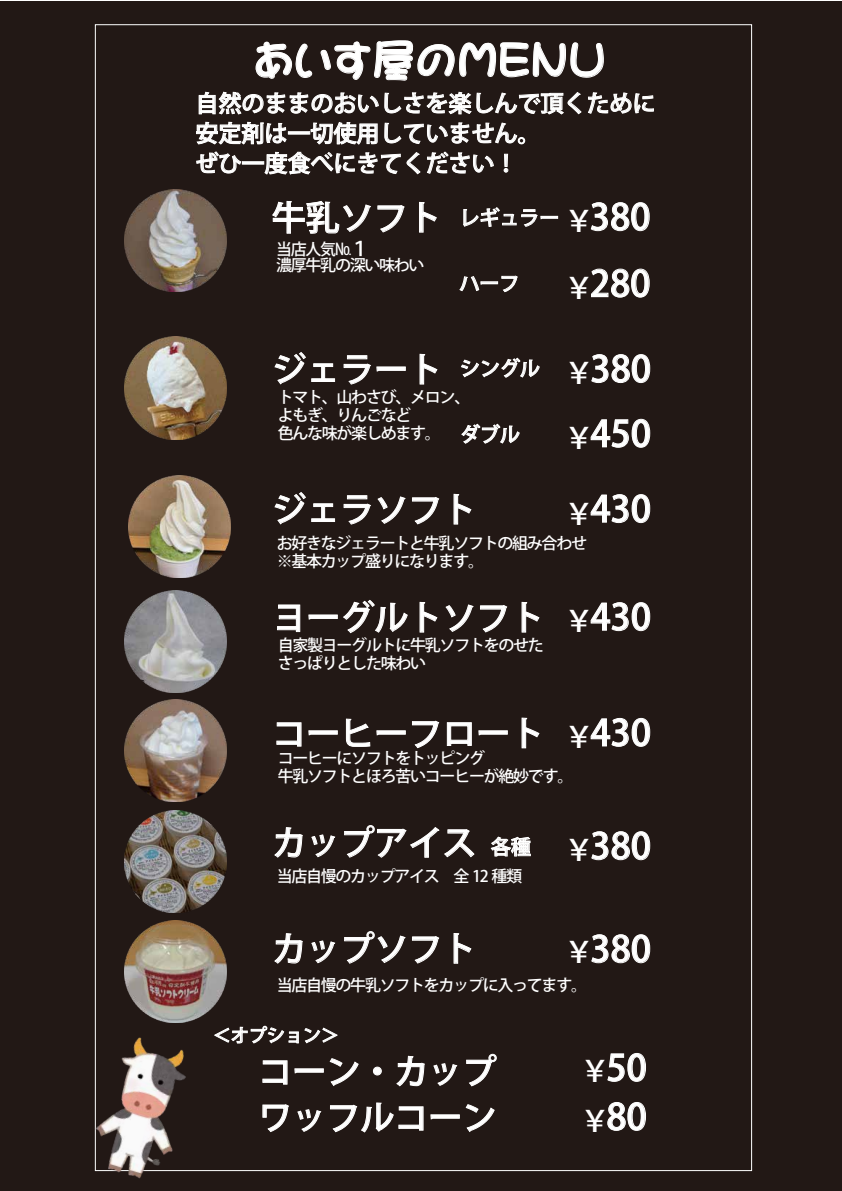
<style>
.page{position:relative;width:842px;height:1191px;background:#fff}
.page>*{position:absolute;margin:0;border:0;box-sizing:border-box;transform-origin:0 0}
.t1{font:43px "Pop 5 EGP4 Heavy SJIS";color:#fff}
.t2{font:500 36px/64.7px "Koz Go Pr 6 N";color:#fff}
.t3{font:500 34px/46px "Koz Go Pr 6 N";color:#fff}
.t4{font:500 30px/65px "Koz Go Pr 6 N";color:#fff}
.t5{font:500 23px/30px "Koz Go Pr 6 N";color:#fff}
.t6{font:500 20px "Koz Go Pr 6 N";color:#fff}
.t7{font:500 18px "Koz Go Pr 6 N";color:#fff}
.t8{font:500 16px/18px "Koz Go Pr 6 N";letter-spacing:-.08em;color:#fff}
.s1{font-size:20px}
.s2{font-size:36px}
</style>
<div class="page">
<div style="left:0;top:1px;width:842px;height:1190px;background:#221815"></div>
<img style="left:125px;top:810px;width:102px;height:102px">
<img style="left:125px;top:920px;width:102px;height:102px">
<img style="left:125px;top:699px;width:102px;height:102px">
<img style="left:125px;top:590px;width:102px;height:102px">
<img style="left:129px;top:476px;width:102px;height:102px">
<img style="left:125px;top:337px;width:102px;height:102px">
<img style="left:125px;top:189px;width:102px;height:102px">
<svg style="left:272px;top:200px;width:133px;height:34px"></svg>
<svg style="left:419px;top:201px;width:18px;height:32px"></svg>
<svg style="left:590px;top:202px;width:60px;height:30px"></svg>
<svg style="left:463px;top:207px;width:96px;height:20px"></svg>
<svg style="left:459px;top:275px;width:59px;height:18px"></svg>
<svg style="left:591px;top:268px;width:59px;height:30px"></svg>
<svg style="left:274px;top:352px;width:62px;height:33px"></svg>
<svg style="left:343px;top:355px;width:63px;height:30px"></svg>
<svg style="left:419px;top:353px;width:19px;height:32px"></svg>
<svg style="left:461px;top:357px;width:79px;height:21px"></svg>
<svg style="left:461px;top:423px;width:59px;height:21px"></svg>
<svg style="left:591px;top:354px;width:60px;height:29px"></svg>
<svg style="left:590px;top:418px;width:61px;height:30px"></svg>
<svg style="left:274px;top:492px;width:62px;height:33px"></svg>
<svg style="left:343px;top:495px;width:97px;height:30px"></svg>
<svg style="left:453px;top:493px;width:19px;height:32px"></svg>
<svg style="left:590px;top:494px;width:61px;height:29px"></svg>
<svg style="left:277px;top:604px;width:24px;height:28px"></svg>
<svg style="left:308px;top:599px;width:100px;height:35px"></svg>
<svg style="left:419px;top:601px;width:19px;height:32px"></svg>
<svg style="left:445px;top:604px;width:63px;height:29px"></svg>
<svg style="left:521px;top:601px;width:19px;height:32px"></svg>
<svg style="left:590px;top:602px;width:61px;height:29px"></svg>
<svg style="left:276px;top:722px;width:26px;height:25px"></svg>
<svg style="left:308px;top:730px;width:30px;height:6px"></svg>
<svg style="left:345px;top:718px;width:95px;height:31px"></svg>
<svg style="left:446px;top:722px;width:26px;height:24px"></svg>
<svg style="left:478px;top:730px;width:30px;height:6px"></svg>
<svg style="left:521px;top:717px;width:19px;height:32px"></svg>
<svg style="left:590px;top:717px;width:61px;height:30px"></svg>
<svg style="left:274px;top:827px;width:29px;height:31px"></svg>
<svg style="left:311px;top:834px;width:25px;height:24px"></svg>
<svg style="left:344px;top:825px;width:131px;height:33px"></svg>
<svg style="left:591px;top:831px;width:60px;height:29px"></svg>
<svg style="left:490px;top:836px;width:41px;height:21px"></svg>
<svg style="left:274px;top:933px;width:29px;height:31px"></svg>
<svg style="left:311px;top:940px;width:25px;height:24px"></svg>
<svg style="left:344px;top:931px;width:96px;height:33px"></svg>
<svg style="left:453px;top:933px;width:19px;height:31px"></svg>
<svg style="left:591px;top:934px;width:60px;height:29px"></svg>
<svg style="left:224px;top:1025px;width:273px;height:147px"></svg>
<svg style="left:607px;top:1053px;width:39px;height:29px"></svg>
<svg style="left:607px;top:1102px;width:39px;height:29px"></svg>
<img style="left:94px;top:1023px;width:130px;height:156px">
<svg style="left:196px;top:40px;width:458px;height:135px"></svg>
<h1 class="t1" style="left:253px;top:39px;width:354px">あいす屋のＭＥＮＵ</h1>
<h3 class="t5" style="left:196px;top:89px;width:461px">自然のままのおいしさを楽しんで頂くために安定剤は一切使用していません。<br>ぜひ一度食べにきてください！</h3>
<h3 class="t3" style="left:272px;top:195px;width:380px">牛乳ソフト <span class="s1">レギュラー</span> <span class="s2">380</span></h3>
<p class="t8" style="left:276px;top:241px;width:150px;line-height:16px">当店人気№<span class="s1">１<br></span>濃厚牛乳の深い味わい</p>
<p class="t6" style="left:459px;top:272px;width:61px">ハーフ</p>
<h2 class="t2" style="left:590px;top:252px;width:62px">280</h2>
<h3 class="t4" style="left:564px;top:189px;width:31px">￥</h3>
<h3 class="t4" style="left:564px;top:256px;width:31px">￥</h3>
<h3 class="t3" style="left:272px;top:347px;width:269px">ジェラート <sup>シングル</sup></h3>
<p class="t6" style="left:460px;top:423px;width:61px">ダブル</p>
<p class="t8" style="left:278px;top:388px;width:194px">トマト、山わさび、メロン、よもぎ、りんごなど<br>色んな味が楽しめます。</p>
<h2 class="t2" style="left:590px;top:337px;width:62px">380<br>450</h2>
<h3 class="t4" style="left:564px;top:341px;width:31px">￥￥</h3>
<h3 class="t3" style="left:272px;top:487px;width:205px">ジェラソフト</h3>
<h2 class="t2" style="left:590px;top:477px;width:62px">430</h2>
<p class="t8" style="left:277px;top:534px;width:312px">お好きなジェラートと牛乳ソフトの組み合わせ※基本カップ盛りになります。</p>
<h3 class="t3" style="left:272px;top:595px;width:274px">ヨーグルトソフト</h3>
<h2 class="t2" style="left:590px;top:585px;width:62px">430</h2>
<p class="t8" style="left:278px;top:636px;width:268px">自家製ヨーグルトに牛乳ソフトをのせたさっぱりとした味わい</p>
<h3 class="t4" style="left:564px;top:482px;width:31px">￥</h3>
<h3 class="t4" style="left:564px;top:589px;width:31px">￥</h3>
<h3 class="t3" style="left:272px;top:711px;width:273px">コーヒーフロート</h3>
<h2 class="t2" style="left:590px;top:701px;width:62px">430</h2>
<p class="t8" style="left:278px;top:749px;width:297px">コーヒーにソフトをトッピング<br>牛乳ソフトとほろ苦いコーヒーが絶妙です。</p>
<h3 class="t4" style="left:564px;top:705px;width:31px">￥</h3>
<h3 class="t3" style="left:272px;top:820px;width:260px">カップアイス <span class="s1">各種</span></h3>
<h2 class="t2" style="left:590px;top:814px;width:62px">380</h2>
<p class="t8" style="left:277px;top:867px;width:247px">当店自慢のカップアイス　全 12 種類</p>
<h3 class="t4" style="left:564px;top:818px;width:31px">￥</h3>
<h3 class="t3" style="left:272px;top:926px;width:205px">カップソフト</h3>
<h2 class="t2" style="left:590px;top:917px;width:62px">380</h2>
<p class="t8" style="left:277px;top:976px;width:312px">当店自慢の牛乳ソフトをカップに入ってます。</p>
<h3 class="t4" style="left:564px;top:920px;width:31px">￥</h3>
<p class="t7" style="left:213px;top:1025px;width:128px">＜オプション＞</p>
<h3 class="t3" style="left:258px;top:1049px;width:239px">コーン・カップワッフルコーン</h3>
<h2 class="t2" style="left:606px;top:1044px;width:42px;line-height:49px">50<br>80</h2>
<h3 class="t4" style="left:580px;top:1046px;width:31px;line-height:50px">￥￥</h3>
</div>
